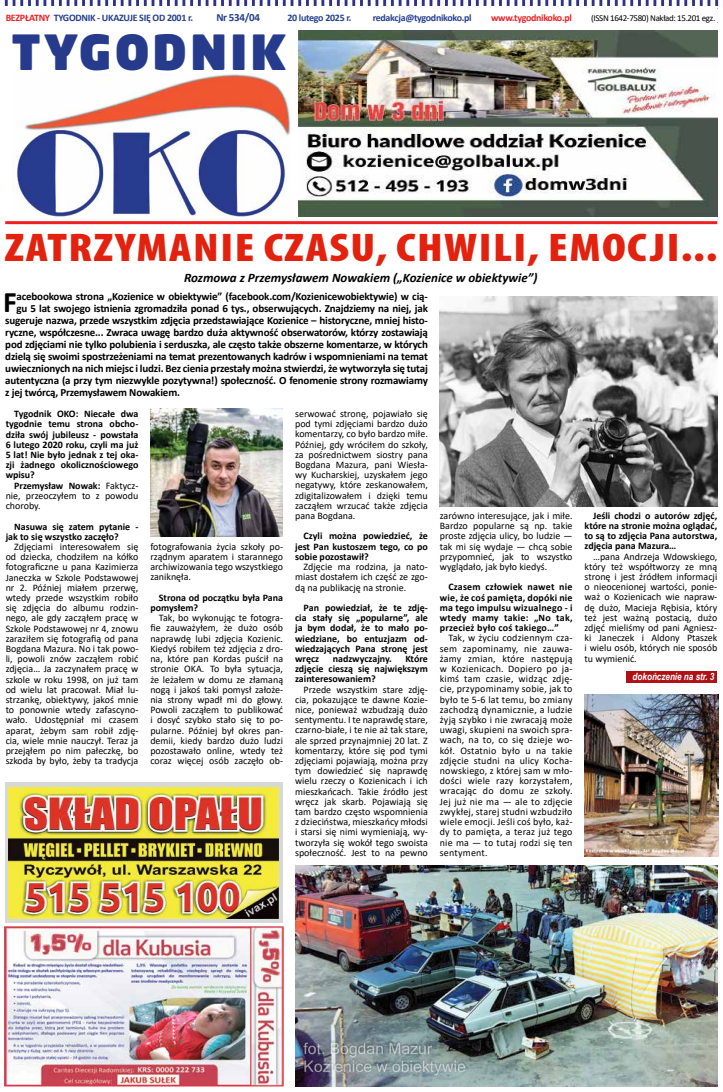
<style>
.page{position:relative;width:723px;height:1092px;background:#fff}
.page>*{position:absolute;margin:0;border:0;box-sizing:border-box;transform-origin:0 0}
.t1{font:900 47.9px "Neo Sans Pro";letter-spacing:.06em;color:#273b8d}
.t2{font:900 condensed 40.2px "Myriad Pro";letter-spacing:.03em;color:#e2220e;scale:1.19 1}
.t3{font:700 29.9px "Calibri";color:#000}
.t4{font:italic 700 13px "Calibri";color:#000}
.t5{font:700 11px "Calibri";letter-spacing:-.015em;color:#000}
.t6{font:700 11px "Calibri";letter-spacing:-.03em;color:#25408f}
.t7{font:10px/10.2px "Calibri";color:#000;text-align:justify}
.t8{font:700 10px/10.2px "Calibri";color:#000;text-align:justify}
.t9{font:700 10px "Calibri";letter-spacing:-.03em;color:#25408f}
.t10{font:700 10px "Calibri";letter-spacing:-.03em;color:#ed2024}
.t11{font:italic 700 10px "Arial Narrow";color:#fff}
.t12{font:9px "Calibri";letter-spacing:-.04em;color:#000}
.s1{color:#ed2024}
.s2{font-weight:700}
</style>
<div class="page">
<img style="left:12px;top:74px;width:278px;height:145px">
<hr style="left:5px;top:221px;width:712px;height:3px;background:#ed2024">
<svg style="left:4px;top:0;width:715px;height:6px"></svg>
<div style="left:5px;top:782px;width:278px;height:140px;background:#d7d8da"></div>
<img style="left:8px;top:787px;width:270px;height:131px">
<img style="left:5px;top:926px;width:279px;height:160px">
<img style="left:299px;top:31px;width:418px;height:186px">
<img style="left:150px;top:408px;width:133px;height:128px">
<img style="left:295px;top:865px;width:422px;height:221px">
<img style="left:440px;top:296px;width:277px;height:210px">
<img style="left:584px;top:694px;width:134px;height:162px">
<div style="left:626px;top:670px;width:91px;height:12px;background:#af1116"></div>
<p class="t9" style="left:6px;top:10px;width:189px"><span class="s1">BEZPŁATNY</span> TYGODNIK - UKAZUJE SIĘ OD 2001 r.</p>
<p class="t6" style="left:216px;top:9px;width:45px">Nr 534/04</p>
<p class="t9" style="left:287px;top:10px;width:65px">20 lutego 2025 r.</p>
<p class="t9" style="left:373px;top:10px;width:101px">redakcja@tygodnikoko.pl</p>
<p class="t10" style="left:491px;top:10px;width:82px">www.tygodnikoko.pl</p>
<p class="t12" style="left:591px;top:12px;width:126px">(ISSN 1642-7580) Nakład: 15.201 egz.</p>
<h1 class="t1" style="left:12px;top:20px;width:277px">TYGODNIK</h1>
<h2 class="t2" style="left:5px;top:225px;width:600px">ZATRZYMANIE CZASU, CHWILI, EMOCJI...</h2>
<h3 class="t3" style="left:3px;top:280px;width:15px">F</h3>
<p class="t5" style="left:16px;top:288px;width:413px">acebookowa strona „Kozienice w obiektywie” (facebook.com/Kozienicewobiektywie) w cią-</p>
<h3 class="t4" style="left:184px;top:268px;width:355px">Rozmowa z Przemysławem Nowakiem („Kozienice w obiektywie”)</h3>
<p class="t5" style="left:16px;top:300px;width:413px">gu 5 lat swojego istnienia zgromadziła ponad 6 tys., obserwujących. Znajdziemy na niej, jak</p>
<p class="t5" style="left:5px;top:312px;width:424px">sugeruje nazwa, przede wszystkim zdjęcia przedstawiające Kozienice – historyczne, mniej histo-</p>
<p class="t5" style="left:5px;top:324px;width:424px">ryczne, współczesne... Zwraca uwagę bardzo duża aktywność obserwatorów, którzy zostawiają</p>
<p class="t5" style="left:5px;top:336px;width:424px">pod zdjęciami nie tylko polubienia i serduszka, ale często także obszerne komentarze, w których</p>
<p class="t5" style="left:5px;top:348px;width:424px">dzielą się swoimi spostrzeżeniami na temat prezentowanych kadrów i wspomnieniami na temat</p>
<p class="t5" style="left:5px;top:360px;width:424px">uwiecznionych na nich miejsc i ludzi. Bez cienia przestały można stwierdzi, że wytworzyła się tutaj</p>
<p class="t5" style="left:5px;top:372px;width:424px">autentyczna (a przy tym niezwykle pozytywna!) społeczność. O fenomenie strony rozmawiamy</p>
<p class="t5" style="left:5px;top:384px;width:176px">z jej twórcą, Przemysławem Nowakiem.</p>
<p class="t8" style="left:6px;top:408px;width:134px;text-indent:9px">Tygodnik OKO: Niecałe dwa tygodnie temu strona obcho&shy;dziła swój jubileusz - powstała 6 lutego 2020 roku, czyli ma już 5 lat! Nie było jednak z tej oka&shy;zji żadnego okolicznościowego wpisu?</p>
<p class="t7" style="left:6px;top:480px;width:134px;text-indent:8px"><span class="s2">Przemysław Nowak:</span> Faktycz&shy;nie, przeoczyłem to z powodu choroby.</p>
<p class="t8" style="left:6px;top:521px;width:134px;text-indent:8px">Nasuwa się zatem pytanie - jak to się wszystko zaczęło?</p>
<p class="t7" style="left:6px;top:541px;width:134px;text-indent:8px">Zdjęciami interesowałem się od dziecka, chodziłem na kółko fotograficzne u pana Kazimierza Janeczka w Szkole Podstawowej nr 2. Później miałem przerwę, wtedy przede wszystkim robiło się zdjęcia do albumu rodzin&shy;nego, ale gdy zacząłem pracę w Szkole Podstawowej nr 4, znowu zaraziłem się fotografią od pana Bogdana Mazura. No i tak powo&shy;li, powoli znów zacząłem robić zdjęcia… Ja zaczynałem pracę w szkole w roku 1998, on już tam od wielu lat pracował. Miał lu&shy;strzankę, obiektywy, jakoś mnie to ponownie wtedy zafascyno&shy;wało. Udostępniał mi czasem aparat, żebym sam robił zdję&shy;cia, wiele mnie nauczył. Teraz ja przejąłem po nim pałeczkę, bo szkoda by było, żeby ta tradycja</p>
<p class="t7" style="left:150px;top:541px;width:134px">fotografowania życia szkoły po&shy;rządnym aparatem i starannego archiwizowania tego wszystkiego zaniknęła.</p>
<p class="t8" style="left:150px;top:592px;width:134px;text-indent:8px">Strona od początku była Pana pomysłem?</p>
<p class="t7" style="left:150px;top:612px;width:134px;text-indent:8px">Tak, bo wykonując te fotogra&shy;fie zauważyłem, że dużo osób naprawdę lubi zdjęcia Kozienic.<br>Kiedyś robiłem też zdjęcia z dro&shy;na, które pan Kordas puścił na stronie OKA. To była sytuacja, że leżałem w domu ze złamaną nogą i jakoś taki pomysł założe&shy;nia strony wpadł mi do głowy.<br>Powoli zacząłem to publikować i dosyć szybko stało się to po&shy;pularne. Później był okres pan&shy;demii, kiedy bardzo dużo ludzi pozostawało online, wtedy też coraz więcej osób zaczęło ob-</p>
<p class="t7" style="left:295px;top:408px;width:134px">serwować stronę, pojawiało się pod tymi zdjęciami bardzo dużo komentarzy, co było bardzo miłe.<br>Później, gdy wróciłem do szkoły, za pośrednictwem siostry pana Bogdana Mazura, pani Wiesła&shy;wy Kucharskiej, uzyskałem jego negatywy, które zeskanowałem, zdigitalizowałem i dzięki temu zacząłem wrzucać także zdjęcia pana Bogdana.</p>
<p class="t8" style="left:295px;top:531px;width:134px;text-indent:8px">Czyli można powiedzieć, że jest Pan kustoszem tego, co po sobie pozostawił?</p>
<p class="t7" style="left:295px;top:561px;width:134px;text-indent:8px">Zdjęcie ma rodzina, ja nato&shy;miast dostałem ich część ze zgo&shy;dą na publikację na stronie.</p>
<p class="t8" style="left:295px;top:602px;width:134px;text-indent:8px">Pan powiedział, że te zdję&shy;cia stały się „popularne”, ale ja bym dodał, że to mało po&shy;wiedziane, bo entuzjazm od&shy;wiedzających Pana stronę jest wręcz</p>
<p class="t8" style="left:295px;top:653px;width:134px;text-indent:110px">Które zdjęcie cieszą się największym zainteresowaniem?</p>
<p class="t7" style="left:295px;top:683px;width:134px;text-indent:8px">Przede wszystkim stare zdję&shy;cia, pokazujące te dawne Kozie&shy;nice, ponieważ wzbudzają dużo sentymentu. I te naprawdę stare, czarno-białe, i te nie aż tak stare, ale sprzed przynajmniej 20 lat. Z komentarzy, które się pod tymi zdjęciami pojawiają, można przy tym dowiedzieć się naprawdę wielu rzeczy o Kozienicach i ich mieszkańcach. Takie źródło jest wręcz jak skarb. Pojawiają się tam bardzo często wspomnienia z dzieciństwa, mieszkańcy młodsi i starsi się nimi wymieniają, wy&shy;tworzyła się wokół tego swoista społeczność. Jest to na pewno</p>
<p class="t8" style="left:333px;top:653px;width:61px">nadzwyczajny.</p>
<p class="t7" style="left:440px;top:510px;width:134px">zarówno interesujące, jak i miłe.<br>Bardzo popularne są np. takie proste zdjęcia ulicy, bo ludzie — tak mi się wydaje — chcą sobie przypomnieć, jak to wszystko wyglądało, jak było kiedyś.</p>
<p class="t8" style="left:440px;top:581px;width:134px;text-indent:8px">Czasem człowiek nawet nie wie, że coś pamięta, dopóki nie ma tego impulsu wizualnego - i wtedy mamy takie: „No tak, przecież było coś takiego…”</p>
<p class="t7" style="left:440px;top:632px;width:134px;text-indent:8px">Tak, w życiu codziennym cza&shy;sem zapominamy, nie zauwa&shy;żamy zmian, które następują w Kozienicach. Dopiero po ja&shy;kimś tam czasie, widząc zdję&shy;cie, przypominamy sobie, jak to było te 5-6 lat temu, bo zmiany zachodzą dynamicznie, a ludzie żyją szybko i nie zwracają może uwagi, skupieni na swoich spra&shy;wach, na to, co się dzieje wo&shy;kół. Ostatnio było u na takie zdjęcie studni na ulicy Kocha&shy;nowskiego, z której sam w mło&shy;dości wiele razy korzystałem, wracając do domu ze szkoły.<br>Jej już nie ma — ale to zdjęcie zwykłej, starej studni wzbudziło wiele emocji. Jeśli coś było, każ&shy;dy to pamięta, a teraz już tego nie ma — to tutaj rodzi się ten sentyment.</p>
<p class="t8" style="left:584px;top:510px;width:134px;text-indent:8px">Jeśli chodzi o autorów zdjęć, które na stronie można oglądać, to są to zdjęcia Pana autorstwa, zdjęcia pana Mazura…</p>
<p class="t7" style="left:584px;top:551px;width:134px;text-indent:8px">…pana Andrzeja Wdowskiego, który też współtworzy ze mną stronę i jest źródłem informacji o nieocenionej wartości, ponie&shy;waż o Kozienicach wie napraw&shy;dę dużo, Macieja Rębisia, który też jest ważną postacią, dużo zdjęć mieliśmy od pani Agniesz&shy;ki Janeczek i Aldony Ptaszek i wielu osób, których nie sposób tu wymienić.</p>
<p class="t11" style="left:633px;top:670px;width:83px">dokończenie na str. 3</p>
</div>
